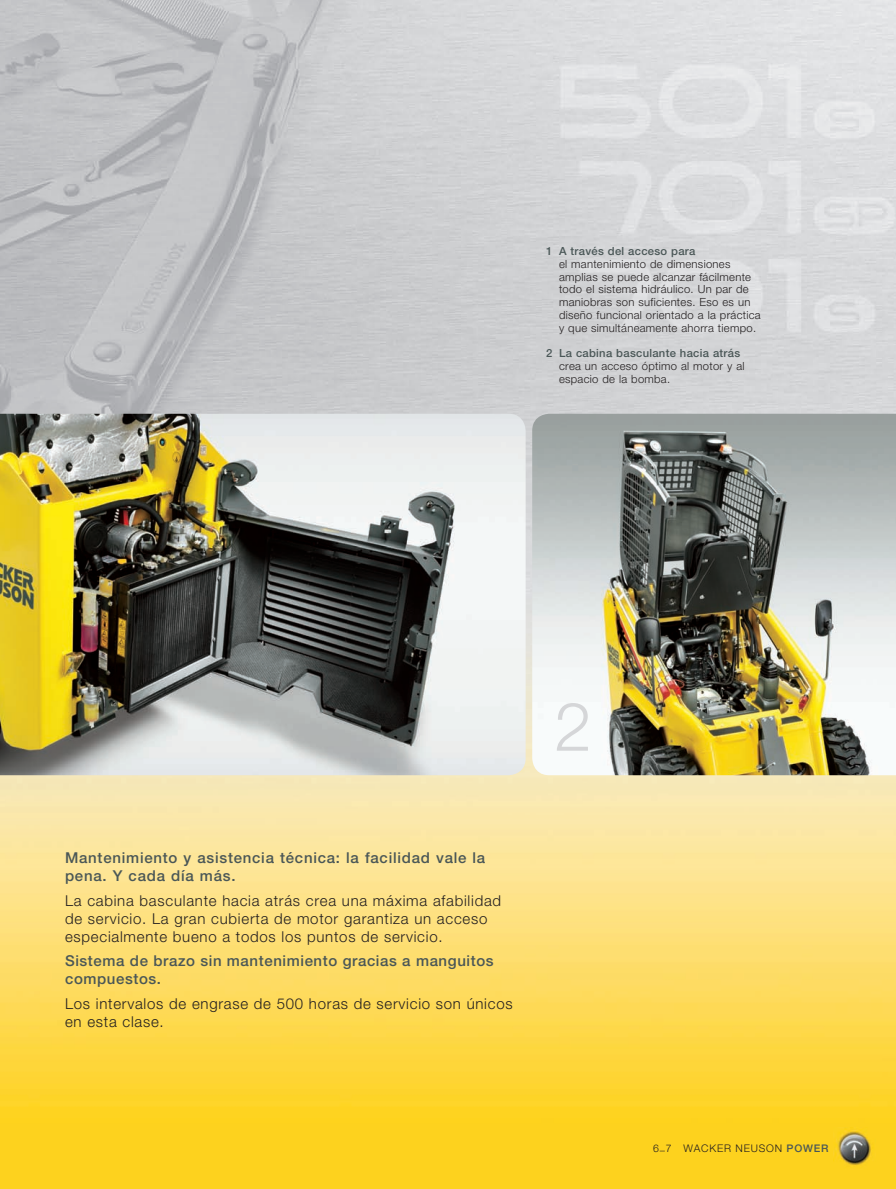
<style>
.page{position:relative;width:896px;height:1189px;background:#fff}
.page>*{position:absolute;margin:0;border:0;box-sizing:border-box;transform-origin:0 0}
.t1{font:300 67.5px "Helvetica Neue";color:#d5d6d8}
.t2{font:300 15px/18px "Helvetica Neue";letter-spacing:.05em;color:#231f20}
.t3{font:500 15px/18px "Helvetica Neue";letter-spacing:.05em;color:#4a5757}
.t4{font:300 11.25px/12.8px "Helvetica Neue";letter-spacing:.025em;color:#231f20}
.t5{font:500 11.25px "Helvetica Neue";letter-spacing:.025em;color:#4a5757}
.t6{font:300 10.5px "Helvetica Neue";letter-spacing:.075em;color:#231f20}
.s1{font-weight:500;color:#4a5757}
</style>
<div class="page">
<img style="left:0;top:0;width:895px;height:1189px">
<img style="left:832px;top:1127px;width:43px;height:42px">
<img style="left:0;top:414px;width:525px;height:361px">
<img style="left:532px;top:414px;width:363px;height:361px">
<p class="t5" style="left:546px;top:244px;width:151px">1 A través del acceso para</p>
<p class="t4" style="left:559px;top:257px;width:203px">el mantenimiento de dimensiones amplias se puede alcanzar fácilmente todo el sistema hidráulico. Un par de maniobras son suficientes. Eso es un diseño funcional orientado a la práctica y que simultáneamente ahorra tiempo.</p>
<p class="t5" style="left:546px;top:346px;width:195px">2 La cabina basculante hacia atrás</p>
<p class="t4" style="left:559px;top:359px;width:187px">crea un acceso óptimo al motor y al espacio de la bomba.</p>
<h2 class="t3" style="left:65px;top:849px;width:421px">Mantenimiento y asistencia técnica: la facilidad vale la pena. Y cada día más.</h2>
<h2 class="t2" style="left:65px;top:891px;width:437px">La cabina basculante hacia atrás crea una máxima afabilidad de servicio. La gran cubierta de motor garantiza un acceso especialmente bueno a todos los puntos de servicio.</h2>
<h2 class="t3" style="left:65px;top:952px;width:430px">Sistema de brazo sin mantenimiento gracias a manguitos compuestos.</h2>
<h2 class="t2" style="left:65px;top:994px;width:449px">Los intervalos de engrase de 500 horas de servicio son únicos en esta clase.</h2>
<h1 class="t1" style="left:554px;top:685px;width:39px">2</h1>
<p class="t6" style="left:653px;top:1141px;width:177px">6_7 WACKER NEUSON <span class="s1">POWER</span></p>
</div>
